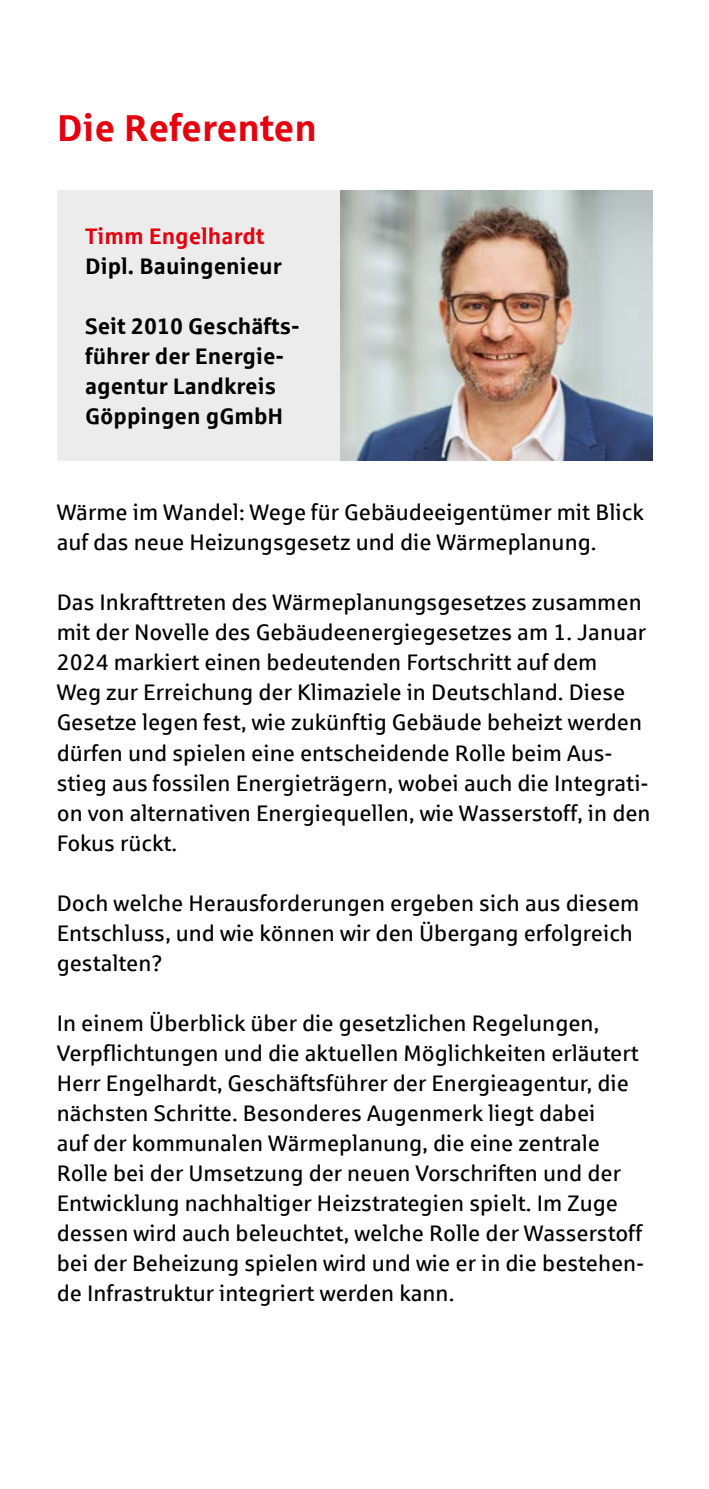
<style>
.page{position:relative;width:709px;height:1489px;background:#fff}
.page>*{position:absolute;margin:0;border:0;box-sizing:border-box;transform-origin:0 0}
.t1{font:700 37.5px "Sparkasse Rg";color:#e7000e}
.t2{font:22.5px/30px "Sparkasse Rg";color:#000}
.t3{font:700 22.5px/30px "Sparkasse Rg";color:#000}
.t4{font:700 22.5px "Sparkasse Rg";color:#e7000e}
</style>
<div class="page">
<div style="left:57px;top:190px;width:595px;height:270px;background:#ececec"></div>
<img style="left:340px;top:190px;width:312px;height:270px">
<h1 class="t1" style="left:57px;top:104px;width:262px">Die Referenten</h1>
<p class="t4" style="left:85px;top:221px;width:181px">Timm Engelhardt</p>
<p class="t3" style="left:85px;top:250px;width:198px">Dipl. Bauingenieur</p>
<p class="t3" style="left:85px;top:310px;width:216px">Seit 2010 Geschäfts&shy;führer der Energie&shy;agentur Landkreis<br>Göppingen gGmbH</p>
<p class="t2" style="left:57px;top:497px;width:588px">Wärme im Wandel: Wege für Gebäudeeigentümer mit Blick auf das neue Heizungsgesetz und die Wärmeplanung.</p>
<p class="t2" style="left:57px;top:587px;width:595px">Das Inkrafttreten des Wärmeplanungsgesetzes zusammen mit der Novelle des Gebäudeenergiegesetzes am 1. Januar 2024 markiert einen bedeutenden Fortschritt auf dem<br>Weg zur Erreichung der Klimaziele in Deutschland. Diese Gesetze legen fest, wie zukünftig Gebäude beheizt werden dürfen und spielen eine entscheidende Rolle beim Aus&shy;stieg aus fossilen Energieträgern, wobei auch die Integrati&shy;on von alternativen Energiequellen, wie Wasserstoff, in den Fokus rückt.</p>
<p class="t2" style="left:57px;top:887px;width:584px">Doch welche Herausforderungen ergeben sich aus diesem<br>Entschluss, und wie können wir den Übergang erfolgreich gestalten?</p>
<p class="t2" style="left:57px;top:1007px;width:589px">In einem Überblick über die gesetzlichen Regelungen, Verpflichtungen und die aktuellen Möglichkeiten erläutert Herr Engelhardt, Geschäftsführer der Energieagentur, die nächsten Schritte. Besonderes Augenmerk liegt dabei<br>auf der kommunalen Wärmeplanung, die eine zentrale Rolle bei der Umsetzung der neuen Vorschriften und der Entwicklung nachhaltiger Heizstrategien spielt. Im Zuge dessen wird auch beleuchtet, welche Rolle der Wasserstoff bei der Beheizung spielen wird und wie er in die bestehen&shy;de Infrastruktur integriert werden kann.</p>
</div>
